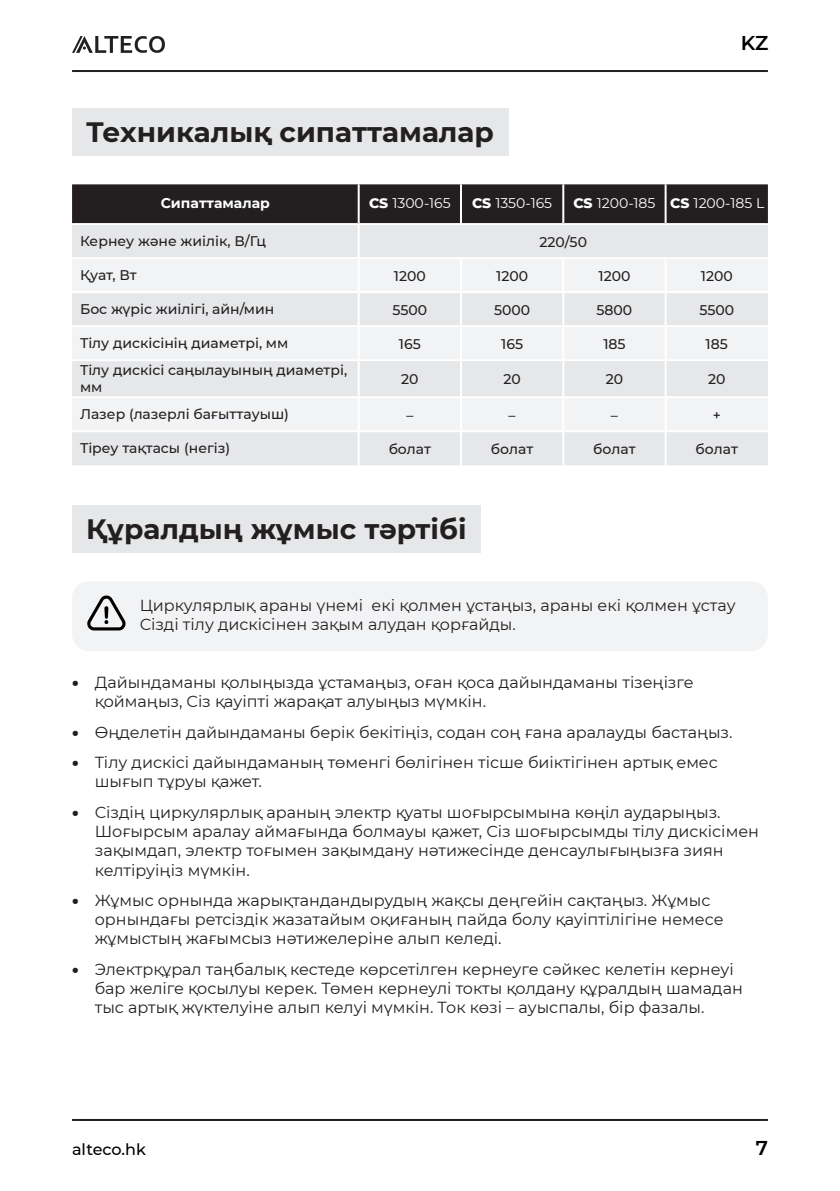
<style>
.page{position:relative;width:840px;height:1191px;background:#fff}
.page>*{position:absolute;margin:0;border:0;box-sizing:border-box;transform-origin:0 0}
.t1{font:700 28px "Montserrat";color:#231f20}
.t2{font:600 20px "Montserrat";color:#000}
.t3{font:16px/19.2px "Montserrat";color:#231f20}
.t4{font:500 16px "Montserrat";color:#000}
.t5{font:500 14px/16.8px "Montserrat";color:#231f20}
.t6{font:14px "Montserrat";color:#fff}
.t7{font:700 14px "Montserrat";color:#fff}
.s1{font-weight:800}
.s2{font-weight:900}
</style>
<div class="page">
<hr style="left:72px;top:70px;width:695px;height:2px;background:#231f20">
<hr style="left:72px;top:1119px;width:695px;height:2px;background:#231f20">
<svg style="left:72px;top:36px;width:93px;height:17px"></svg>
<div style="left:72px;top:184px;width:695px;height:39px;background:#231f20"></div>
<div style="left:72px;top:225px;width:695px;height:240px;background:#e6e7e9"></div>
<svg style="left:72px;top:259px;width:695px;height:171px;fill:#f2f3f4"></svg>
<hr style="left:357px;top:184px;width:2px;height:39px;background:#fff">
<hr style="left:459px;top:184px;width:2px;height:39px;background:#fff">
<hr style="left:562px;top:184px;width:2px;height:39px;background:#fff">
<hr style="left:664px;top:184px;width:2px;height:39px;background:#fff">
<hr style="left:357px;top:225px;width:2px;height:32px;background:#fff">
<hr style="left:72px;top:257px;width:286px;height:2px;background:#fff">
<hr style="left:358px;top:257px;width:102px;height:2px;background:#fff">
<hr style="left:357px;top:259px;width:2px;height:32px;background:#fff">
<hr style="left:460px;top:257px;width:103px;height:2px;background:#fff">
<hr style="left:459px;top:259px;width:2px;height:32px;background:#fff">
<hr style="left:563px;top:257px;width:102px;height:2px;background:#fff">
<hr style="left:562px;top:259px;width:2px;height:32px;background:#fff">
<hr style="left:665px;top:257px;width:102px;height:2px;background:#fff">
<hr style="left:664px;top:259px;width:2px;height:32px;background:#fff">
<hr style="left:72px;top:291px;width:286px;height:2px;background:#fff">
<hr style="left:358px;top:291px;width:102px;height:2px;background:#fff">
<hr style="left:357px;top:293px;width:2px;height:32px;background:#fff">
<hr style="left:460px;top:291px;width:103px;height:2px;background:#fff">
<hr style="left:459px;top:293px;width:2px;height:32px;background:#fff">
<hr style="left:563px;top:291px;width:102px;height:2px;background:#fff">
<hr style="left:562px;top:293px;width:2px;height:32px;background:#fff">
<hr style="left:665px;top:291px;width:102px;height:2px;background:#fff">
<hr style="left:664px;top:293px;width:2px;height:32px;background:#fff">
<hr style="left:72px;top:325px;width:286px;height:2px;background:#fff">
<hr style="left:358px;top:325px;width:102px;height:2px;background:#fff">
<hr style="left:357px;top:327px;width:2px;height:32px;background:#fff">
<hr style="left:460px;top:325px;width:103px;height:2px;background:#fff">
<hr style="left:459px;top:327px;width:2px;height:32px;background:#fff">
<hr style="left:563px;top:325px;width:102px;height:2px;background:#fff">
<hr style="left:562px;top:327px;width:2px;height:32px;background:#fff">
<hr style="left:665px;top:325px;width:102px;height:2px;background:#fff">
<hr style="left:664px;top:327px;width:2px;height:32px;background:#fff">
<hr style="left:72px;top:359px;width:286px;height:2px;background:#fff">
<hr style="left:358px;top:359px;width:102px;height:2px;background:#fff">
<hr style="left:357px;top:361px;width:2px;height:35px;background:#fff">
<hr style="left:460px;top:359px;width:103px;height:2px;background:#fff">
<hr style="left:459px;top:361px;width:2px;height:35px;background:#fff">
<hr style="left:563px;top:359px;width:102px;height:2px;background:#fff">
<hr style="left:562px;top:361px;width:2px;height:35px;background:#fff">
<hr style="left:665px;top:359px;width:102px;height:2px;background:#fff">
<hr style="left:664px;top:361px;width:2px;height:35px;background:#fff">
<hr style="left:72px;top:396px;width:286px;height:2px;background:#fff">
<hr style="left:358px;top:396px;width:102px;height:2px;background:#fff">
<hr style="left:357px;top:398px;width:2px;height:32px;background:#fff">
<hr style="left:460px;top:396px;width:103px;height:2px;background:#fff">
<hr style="left:459px;top:398px;width:2px;height:32px;background:#fff">
<hr style="left:563px;top:396px;width:102px;height:2px;background:#fff">
<hr style="left:562px;top:398px;width:2px;height:32px;background:#fff">
<hr style="left:665px;top:396px;width:102px;height:2px;background:#fff">
<hr style="left:664px;top:398px;width:2px;height:32px;background:#fff">
<hr style="left:72px;top:430px;width:286px;height:2px;background:#fff">
<hr style="left:358px;top:430px;width:102px;height:2px;background:#fff">
<hr style="left:357px;top:432px;width:2px;height:33px;background:#fff">
<hr style="left:460px;top:430px;width:103px;height:2px;background:#fff">
<hr style="left:459px;top:432px;width:2px;height:33px;background:#fff">
<hr style="left:563px;top:430px;width:102px;height:2px;background:#fff">
<hr style="left:562px;top:432px;width:2px;height:33px;background:#fff">
<hr style="left:665px;top:430px;width:102px;height:2px;background:#fff">
<hr style="left:664px;top:432px;width:2px;height:33px;background:#fff">
<div style="left:72px;top:581px;width:695px;height:70px;background:#f2f3f4;border-radius:17px"></div>
<svg style="left:87px;top:595px;width:38px;height:35px"></svg>
<div style="left:72px;top:108px;width:436px;height:48px;background:#e6e7e9"></div>
<div style="left:72px;top:505px;width:408px;height:48px;background:#e6e7e9"></div>
<p class="t1" style="left:86px;top:111px;width:409px">Техникалық сипаттамалар</p>
<p class="t2" style="left:740px;top:29px;width:29px">KZ</p>
<p class="t7" style="left:161px;top:193px;width:111px">Сипаттамалар</p>
<p class="t6" style="left:369px;top:193px;width:83px"><span class="s1">CS</span> 1300-165</p>
<p class="t6" style="left:472px;top:193px;width:82px"><span class="s1">CS</span> 1350-165</p>
<p class="t6" style="left:573px;top:193px;width:83px"><span class="s1">CS</span> 1200-185</p>
<p class="t6" style="left:670px;top:193px;width:95px"><span class="s1">CS</span> 1200-185 L</p>
<p class="t5" style="left:80px;top:232px;width:187px">Кернеу және жиілік, В/Гц</p>
<p class="t5" style="left:539px;top:233px;width:49px">220/50</p>
<p class="t5" style="left:80px;top:266px;width:58px">Қуат, Вт</p>
<p class="t5" style="left:393px;top:267px;width:33px">1200</p>
<p class="t5" style="left:496px;top:267px;width:33px">1200</p>
<p class="t5" style="left:598px;top:267px;width:33px">1200</p>
<p class="t5" style="left:700px;top:267px;width:33px">1200</p>
<p class="t5" style="left:80px;top:300px;width:195px">Бос жүріс жиілігі, айн/мин</p>
<p class="t5" style="left:392px;top:301px;width:36px">5500</p>
<p class="t5" style="left:494px;top:301px;width:38px">5000</p>
<p class="t5" style="left:596px;top:301px;width:37px">5800</p>
<p class="t5" style="left:699px;top:301px;width:36px">5500</p>
<p class="t5" style="left:80px;top:334px;width:210px">Тілу дискісінің диаметрі, мм</p>
<p class="t5" style="left:398px;top:335px;width:23px">165</p>
<p class="t5" style="left:501px;top:335px;width:23px">165</p>
<p class="t5" style="left:603px;top:335px;width:24px">185</p>
<p class="t5" style="left:705px;top:335px;width:24px">185</p>
<p class="t5" style="left:80px;top:361px;width:268px">Тілу дискісі саңылауының диаметрі, мм</p>
<p class="t5" style="left:401px;top:370px;width:19px">20</p>
<p class="t5" style="left:503px;top:370px;width:19px">20</p>
<p class="t5" style="left:605px;top:370px;width:19px">20</p>
<p class="t5" style="left:707px;top:370px;width:19px">20</p>
<p class="t5" style="left:80px;top:405px;width:210px">Лазер (лазерлі бағыттауыш)</p>
<p class="t5" style="left:406px;top:406px;width:8px">–</p>
<p class="t5" style="left:508px;top:406px;width:8px">–</p>
<p class="t5" style="left:610px;top:406px;width:8px">–</p>
<p class="t5" style="left:712px;top:406px;width:10px">+</p>
<p class="t5" style="left:80px;top:439px;width:151px">Тіреу тақтасы (негіз)</p>
<p class="t5" style="left:388px;top:440px;width:44px">болат</p>
<p class="t5" style="left:490px;top:440px;width:44px">болат</p>
<p class="t5" style="left:593px;top:440px;width:44px">болат</p>
<p class="t5" style="left:695px;top:440px;width:44px">болат</p>
<p class="t1" style="left:86px;top:508px;width:381px">Құралдың жұмыс тәртібі</p>
<p class="t3" style="left:140px;top:595px;width:597px">Циркулярлық араны үнемі екі қолмен ұстаңыз, араны екі қолмен ұстау<br>Сізді тілу дискісінен зақым алудан қорғайды.</p>
<p class="t3" style="left:95px;top:672px;width:600px;text-indent:-23px"><span class="s2">•</span> Дайындаманы қолыңызда ұстамаңыз, оған қоса дайындаманы тізеңізге қоймаңыз, Сіз қауіпті жарақат алуыңыз мүмкін.</p>
<p class="t3" style="left:72px;top:721px;width:661px"><span class="s2">•</span> Өңделетін дайындаманы берік бекітіңіз, содан соң ғана аралауды бастаңыз.</p>
<p class="t3" style="left:95px;top:752px;width:624px;text-indent:-23px"><span class="s2">•</span> Тілу дискісі дайындаманың төменгі бөлігінен тісше биіктігінен артық емес шығып тұруы қажет.</p>
<p class="t3" style="left:95px;top:802px;width:665px;text-indent:-23px"><span class="s2">•</span> Сіздің циркулярлық араның электр қуаты шоғырсымына көңіл аударыңыз.<br>Шоғырсым аралау аймағында болмауы қажет, Сіз шоғырсымды тілу дискісімен зақымдап, электр тоғымен зақымдану нәтижесінде денсаулығыңызға зиян келтіруіңіз мүмкін.</p>
<p class="t3" style="left:95px;top:890px;width:630px;text-indent:-23px"><span class="s2">•</span> Жұмыс орнында жарықтандандырудың жақсы деңгейін сақтаңыз. Жұмыс орнындағы ретсіздік жазатайым оқиғаның пайда болу қауіптілігіне немесе жұмыстың жағымсыз нәтижелеріне алып келеді.</p>
<p class="t3" style="left:95px;top:959px;width:649px;text-indent:-23px"><span class="s2">•</span> Электрқұрал таңбалық кестеде көрсетілген кернеуге сәйкес келетін кернеуі бар желіге қосылуы керек. Төмен кернеулі токты қолдану құралдың шамадан тыс артық жүктелуіне алып келуі мүмкін. Ток көзі – ауыспалы, бір фазалы.</p>
<p class="t4" style="left:72px;top:1138px;width:75px">alteco.hk</p>
<p class="t2" style="left:755px;top:1133px;width:14px">7</p>
</div>
